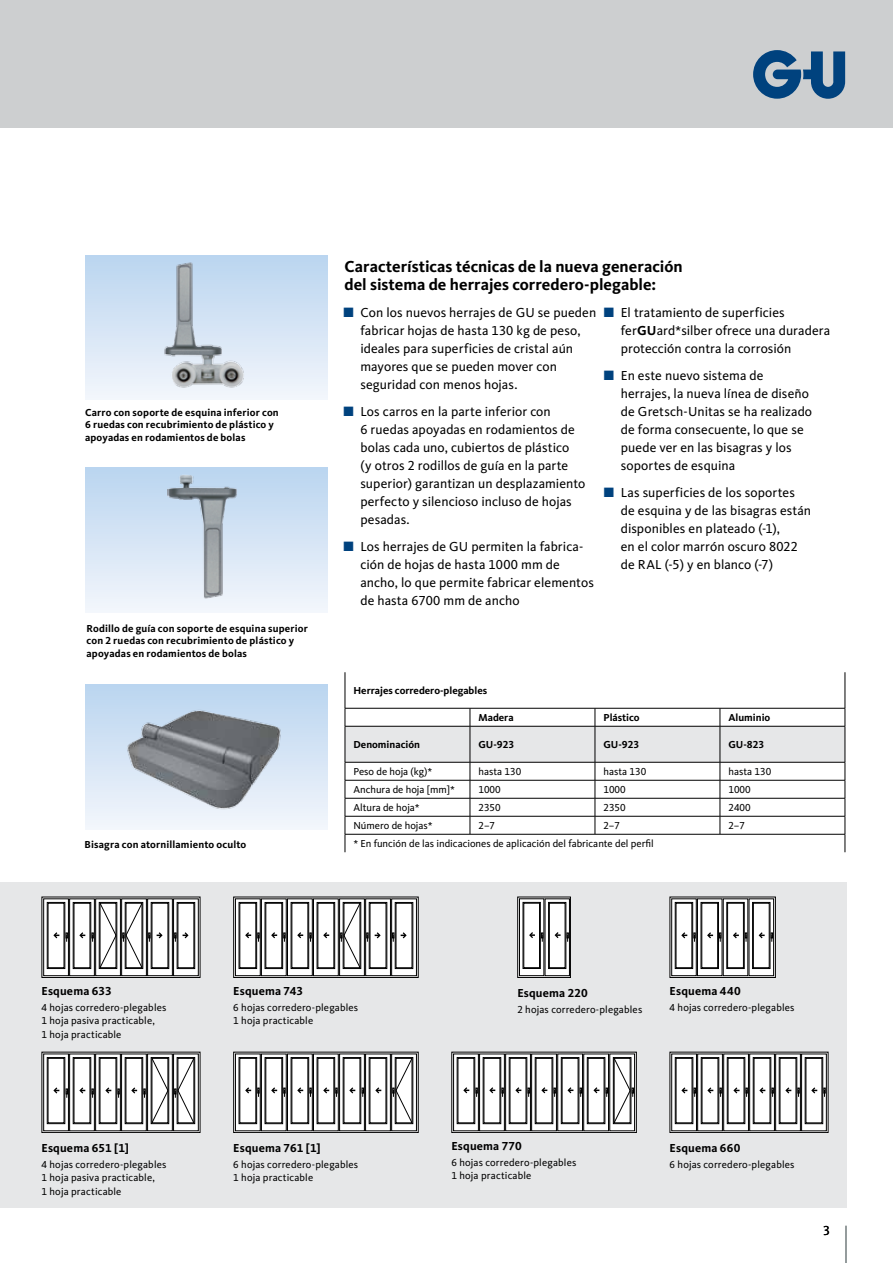
<style>
.page{position:relative;width:893px;height:1263px;background:#fff}
.page>*{position:absolute;margin:0;border:0;box-sizing:border-box;transform-origin:0 0}
.t1{font:700 16.5px/18px "Kievit Pro";letter-spacing:.005em;color:#000}
.t2{font:13.5px/18px "Kievit Pro";letter-spacing:.005em;color:#000}
.t3{font:700 12px "Kievit Pro";letter-spacing:.015em;color:#000}
.t4{font:10.5px/13.5px "Kievit Pro";letter-spacing:.01em;color:#000}
.t5{font:700 10.5px/12.6px "Kievit Pro";letter-spacing:.01em;color:#000}
.s1{color:#00427e}
.s2{font-weight:700}
</style>
<div class="page">
<div style="left:0;top:883px;width:846px;height:325px;background:#e6e7e8"></div>
<div style="left:233px;top:1052px;width:186px;height:81px;border:1px solid #000"></div>
<svg style="left:235px;top:1053px;width:182px;height:78px;background:#bebebe"></svg>
<div style="left:42px;top:897px;width:158px;height:81px;border:1px solid #000"></div>
<svg style="left:43px;top:898px;width:156px;height:78px;background:#bebebe"></svg>
<div style="left:451px;top:1052px;width:186px;height:81px;border:1px solid #000"></div>
<svg style="left:453px;top:1053px;width:182px;height:78px;background:#bebebe"></svg>
<div style="left:233px;top:897px;width:186px;height:81px;border:1px solid #000"></div>
<svg style="left:235px;top:898px;width:182px;height:78px;background:#bebebe"></svg>
<div style="left:42px;top:1052px;width:158px;height:81px;border:1px solid #000"></div>
<svg style="left:43px;top:1053px;width:156px;height:78px;background:#bebebe"></svg>
<div style="left:670px;top:1052px;width:158px;height:81px;border:1px solid #000"></div>
<svg style="left:671px;top:1053px;width:156px;height:78px;background:#c0c0c0"></svg>
<div style="left:670px;top:897px;width:106px;height:81px;border:1px solid #000"></div>
<svg style="left:671px;top:898px;width:103px;height:78px;background:#bebebe"></svg>
<div style="left:517px;top:897px;width:54px;height:81px;border:1px solid #000"></div>
<svg style="left:519px;top:898px;width:51px;height:78px;background:#bdbdbd"></svg>
<img style="left:161px;top:261px;width:86px;height:130px">
<img style="left:168px;top:474px;width:70px;height:127px">
<img style="left:121px;top:686px;width:166px;height:132px">
<div style="left:0;top:0;width:893px;height:128px;background:#cdcfd0"></div>
<svg style="left:753px;top:50px;width:92px;height:49px"></svg>
<hr style="left:846px;top:1226px;width:1px;height:37px;background:#727c7d">
<svg style="left:345px;top:672px;width:501px;height:180px"></svg>
<p class="t5" style="left:85px;top:406px;width:195px">Carro con soporte de esquina inferior con<br>6 ruedas con recubrimiento de plástico y apoyadas en rodamientos de bolas</p>
<p class="t5" style="left:86px;top:622px;width:223px">Rodillo de guía con soporte de esquina superior con 2 ruedas con recubrimiento de plástico y apoyadas en rodamientos de bolas</p>
<p class="t5" style="left:85px;top:838px;width:163px">Bisagra con atornillamiento oculto</p>
<p class="t1" style="left:344px;top:257px;width:340px">Características técnicas de la nueva generación del sistema de herrajes corredero-plegable:</p>
<p class="t2" style="left:621px;top:303px;width:211px;text-indent:-17px"><span class="s1">■</span> El tratamiento de superficies fer<span class="s2">GU</span>ard*silber ofrece una duradera protección contra la corrosión</p>
<p class="t2" style="left:621px;top:366px;width:193px;text-indent:-17px"><span class="s1">■</span> En este nuevo sistema de herrajes, la nueva línea de diseño de Gretsch-Unitas se ha realizado de forma consecuente, lo que se puede ver en las bisagras y los soportes de esquina</p>
<p class="t2" style="left:621px;top:483px;width:192px;text-indent:-17px"><span class="s1">■</span> Las superficies de los soportes de esquina y de las bisagras están disponibles en plateado (-1),<br>en el color marrón oscuro 8022 de RAL (-5) y en blanco (-7)</p>
<p class="t2" style="left:360px;top:303px;width:237px;text-indent:-17px"><span class="s1">■</span> Con los nuevos herrajes de GU se pueden fabricar hojas de hasta 130 kg de peso, ideales para superficies de cristal aún mayores que se pueden mover con seguridad con menos hojas.</p>
<p class="t2" style="left:360px;top:402px;width:227px;text-indent:-17px"><span class="s1">■</span> Los carros en la parte inferior con<br>6 ruedas apoyadas en rodamientos de bolas cada uno, cubiertos de plástico<br>(y otros 2 rodillos de guía en la parte superior) garantizan un desplazamiento perfecto y silencioso incluso de hojas pesadas.</p>
<p class="t2" style="left:360px;top:537px;width:235px;text-indent:-17px"><span class="s1">■</span> Los herrajes de GU permiten la fabrica&shy;ción de hojas de hasta 1000 mm de ancho, lo que permite fabricar elementos de hasta 6700 mm de ancho</p>
<p class="t5" style="left:353px;top:684px;width:135px">Herrajes corredero-plegables</p>
<p class="t5" style="left:478px;top:711px;width:37px">Madera</p>
<p class="t5" style="left:603px;top:711px;width:38px">Plástico</p>
<p class="t5" style="left:728px;top:711px;width:43px">Aluminio</p>
<p class="t5" style="left:353px;top:738px;width:68px">Denominación</p>
<p class="t5" style="left:478px;top:738px;width:37px">GU-923</p>
<p class="t5" style="left:603px;top:738px;width:37px">GU-923</p>
<p class="t5" style="left:728px;top:738px;width:37px">GU-823</p>
<p class="t4" style="left:353px;top:765px;width:80px">Peso de hoja (kg)*</p>
<p class="t4" style="left:478px;top:765px;width:44px">hasta 130</p>
<p class="t4" style="left:603px;top:765px;width:44px">hasta 130</p>
<p class="t4" style="left:728px;top:765px;width:44px">hasta 130</p>
<p class="t4" style="left:353px;top:783px;width:103px">Anchura de hoja [mm]*</p>
<p class="t4" style="left:478px;top:783px;width:24px">1000</p>
<p class="t4" style="left:603px;top:783px;width:24px">1000</p>
<p class="t4" style="left:728px;top:783px;width:24px">1000</p>
<p class="t4" style="left:353px;top:801px;width:68px">Altura de hoja*</p>
<p class="t4" style="left:478px;top:801px;width:24px">2350</p>
<p class="t4" style="left:603px;top:801px;width:24px">2350</p>
<p class="t4" style="left:728px;top:801px;width:24px">2400</p>
<p class="t4" style="left:353px;top:819px;width:81px">Número de hojas*</p>
<p class="t4" style="left:478px;top:819px;width:18px">2–7</p>
<p class="t4" style="left:603px;top:819px;width:18px">2–7</p>
<p class="t4" style="left:728px;top:819px;width:18px">2–7</p>
<p class="t4" style="left:353px;top:837px;width:302px">* En función de las indicaciones de aplicación del fabricante del perfil</p>
<p class="t3" style="left:42px;top:984px;width:72px">Esquema 633</p>
<p class="t4" style="left:42px;top:1000px;width:126px">4 hojas corredero-plegables<br>1 hoja pasiva practicable,<br>1 hoja practicable</p>
<p class="t3" style="left:42px;top:1141px;width:89px">Esquema 651 [1]</p>
<p class="t4" style="left:42px;top:1157px;width:126px">4 hojas corredero-plegables<br>1 hoja pasiva practicable,<br>1 hoja practicable</p>
<p class="t3" style="left:233px;top:984px;width:71px">Esquema 743</p>
<p class="t4" style="left:233px;top:1000px;width:126px">6 hojas corredero-plegables<br>1 hoja practicable</p>
<p class="t3" style="left:233px;top:1141px;width:89px">Esquema 761 [1]</p>
<p class="t4" style="left:233px;top:1157px;width:126px">6 hojas corredero-plegables<br>1 hoja practicable</p>
<p class="t3" style="left:517px;top:986px;width:72px">Esquema 220</p>
<p class="t4" style="left:517px;top:1002px;width:126px">2 hojas corredero-plegables</p>
<p class="t3" style="left:670px;top:984px;width:73px">Esquema 440</p>
<p class="t4" style="left:670px;top:1000px;width:126px">4 hojas corredero-plegables</p>
<p class="t3" style="left:451px;top:1139px;width:72px">Esquema 770</p>
<p class="t4" style="left:451px;top:1155px;width:126px">6 hojas corredero-plegables<br>1 hoja practicable</p>
<p class="t3" style="left:670px;top:1141px;width:72px">Esquema 660</p>
<p class="t4" style="left:670px;top:1157px;width:126px">6 hojas corredero-plegables</p>
<p class="t2" style="left:824px;top:1221px;width:8px">3</p>
</div>
